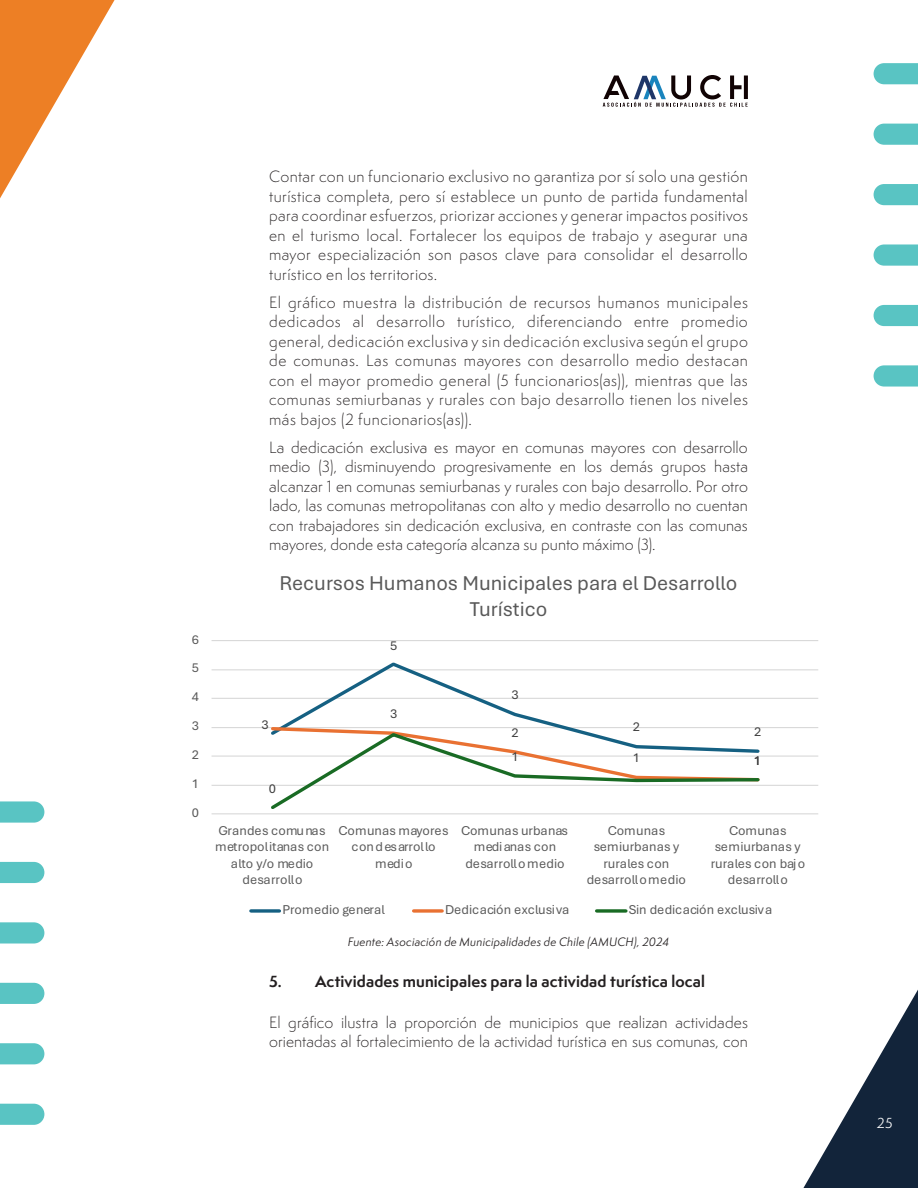
<style>
.page{position:relative;width:918px;height:1188px;background:#fff}
.page>*{position:absolute;margin:0;border:0;box-sizing:border-box;transform-origin:0 0}
.t1{font:21px/25.5px "Aptos";color:#595959;text-align:center}
.t2{font:300 15px/19.5px "Semplicita Pro";letter-spacing:.01em;color:#231f20;text-align:justify}
._1_-1{font:700 15px "Semplicita Pro";letter-spacing:.01em;color:#231f20}
.t3{font:13.5px/16.2px "Aptos";letter-spacing:.005em;color:#595959;text-align:center}
.t4{font:13.5px "Aptos";color:#404040}
.t5{font:13.5px "Semplicita Pro";color:#fff}
.t6{font:italic 11.25px "Semplicita Pro";letter-spacing:.015em;color:#231f20}
</style>
<div class="page">
<svg style="left:603px;top:75px;width:145px;height:32px"></svg>
<svg style="left:803px;top:990px;width:115px;height:198px"></svg>
<svg style="left:0;top:0;width:115px;height:198px"></svg>
<svg style="left:874px;top:365px;width:44px;height:22px"></svg>
<svg style="left:874px;top:305px;width:44px;height:21px"></svg>
<svg style="left:874px;top:244px;width:44px;height:22px"></svg>
<svg style="left:874px;top:184px;width:44px;height:21px"></svg>
<svg style="left:874px;top:124px;width:44px;height:21px"></svg>
<svg style="left:874px;top:63px;width:44px;height:21px"></svg>
<svg style="left:0;top:801px;width:44px;height:22px"></svg>
<svg style="left:0;top:862px;width:44px;height:21px"></svg>
<svg style="left:0;top:922px;width:44px;height:22px"></svg>
<svg style="left:0;top:983px;width:44px;height:21px"></svg>
<svg style="left:0;top:1043px;width:44px;height:21px"></svg>
<svg style="left:0;top:1104px;width:44px;height:21px"></svg>
<hr style="left:212px;top:785px;width:606px;height:1px;background:#d9d9d9">
<hr style="left:212px;top:756px;width:606px;height:1px;background:#d9d9d9">
<hr style="left:212px;top:727px;width:606px;height:1px;background:#d9d9d9">
<hr style="left:212px;top:698px;width:606px;height:1px;background:#d9d9d9">
<hr style="left:212px;top:669px;width:606px;height:1px;background:#d9d9d9">
<hr style="left:212px;top:640px;width:606px;height:1px;background:#d9d9d9">
<hr style="left:212px;top:813px;width:606px;height:1px;background:#d9d9d9">
<svg style="left:268px;top:662px;width:493px;height:63px"></svg>
<svg style="left:268px;top:725px;width:493px;height:84px"></svg>
<svg style="left:251px;top:909px;width:28px;height:4px"></svg>
<svg style="left:414px;top:909px;width:28px;height:4px"></svg>
<svg style="left:597px;top:909px;width:29px;height:4px"></svg>
<p class="t3" style="left:192px;top:631px;width:9px">6</p>
<p class="t3" style="left:192px;top:659px;width:9px">5</p>
<p class="t3" style="left:192px;top:688px;width:9px">4</p>
<p class="t3" style="left:192px;top:717px;width:9px">3</p>
<p class="t3" style="left:192px;top:746px;width:9px">2</p>
<p class="t3" style="left:192px;top:775px;width:9px">1</p>
<p class="t3" style="left:192px;top:804px;width:9px">0</p>
<p class="t2" style="left:269px;top:167px;width:480px">Contar con un funcionario exclusivo no garantiza por sí solo una gestión turística completa, pero sí establece un punto de partida fundamental para coordinar esfuerzos, priorizar acciones y generar impactos positivos en el turismo local. Fortalecer los equipos de trabajo y asegurar una mayor especialización son pasos clave para consolidar el desarrollo turístico en los territorios.</p>
<p class="t2" style="left:269px;top:292px;width:480px">El gráfico muestra la distribución de recursos humanos municipales dedicados al desarrollo turístico, diferenciando entre promedio general, dedicación exclusiva y sin dedicación exclusiva según el grupo de comunas. Las comunas mayores con desarrollo medio destacan con el mayor promedio general (5 funcionarios(as)), mientras que las comunas semiurbanas y rurales con bajo desarrollo tienen los niveles más bajos (2 funcionarios(as)).</p>
<p class="t2" style="left:269px;top:437px;width:480px">La dedicación exclusiva es mayor en comunas mayores con desarrollo medio (3), disminuyendo progresivamente en los demás grupos hasta alcanzar 1 en comunas semiurbanas y rurales con bajo desarrollo. Por otro lado, las comunas metropolitanas con alto y medio desarrollo no cuentan con trabajadores sin dedicación exclusiva, en contraste con las comunas mayores, donde esta categoría alcanza su punto máximo (3).</p>
<p class="t1" style="left:279px;top:570px;width:460px">Recursos Humanos Municipales para el Desarrollo<br>Turístico</p>
<p class="t4" style="left:261px;top:715px;width:9px">3</p>
<p class="t4" style="left:269px;top:779px;width:9px">0</p>
<p class="t4" style="left:390px;top:636px;width:9px">5</p>
<p class="t4" style="left:390px;top:704px;width:9px">3</p>
<p class="t4" style="left:511px;top:685px;width:9px">3</p>
<p class="t4" style="left:511px;top:724px;width:9px">2</p>
<p class="t4" style="left:511px;top:748px;width:9px">1</p>
<p class="t4" style="left:633px;top:718px;width:9px">2</p>
<p class="t4" style="left:754px;top:722px;width:9px">2</p>
<p class="t4" style="left:633px;top:748px;width:9px">1</p>
<p class="t4" style="left:754px;top:751px;width:9px">1</p>
<p class="t3" style="left:215px;top:822px;width:115px">Grandes comunas metropolitanas con alto y/o medio desarrollo</p>
<p class="t3" style="left:339px;top:822px;width:112px">Comunas mayores con desarrollo medio</p>
<p class="t3" style="left:461px;top:822px;width:109px">Comunas urbanas medianas con desarrollo medio</p>
<p class="t3" style="left:587px;top:822px;width:100px">Comunas semiurbanas y rurales con desarrollo medio</p>
<p class="t3" style="left:711px;top:822px;width:96px">Comunas semiurbanas y rurales con bajo desarrollo</p>
<p class="t3" style="left:283px;top:901px;width:104px">Promedio general</p>
<p class="t3" style="left:445px;top:901px;width:126px">Dedicación exclusiva</p>
<p class="t3" style="left:629px;top:901px;width:145px">Sin dedicación exclusiva</p>
<p class="t6" style="left:348px;top:934px;width:323px">Fuente: Asociación de Municipalidades de Chile (AMUCH), 2024</p>
<p class="_1_-1" style="left:269px;top:970px;width:437px">5. Actividades municipales para la actividad turística local</p>
<p class="t2" style="left:269px;top:1012px;width:480px">El gráfico ilustra la proporción de municipios que realizan actividades orientadas al fortalecimiento de la actividad turística en sus comunas, con</p>
<p class="t5" style="left:877px;top:1114px;width:17px">25</p>
</div>
